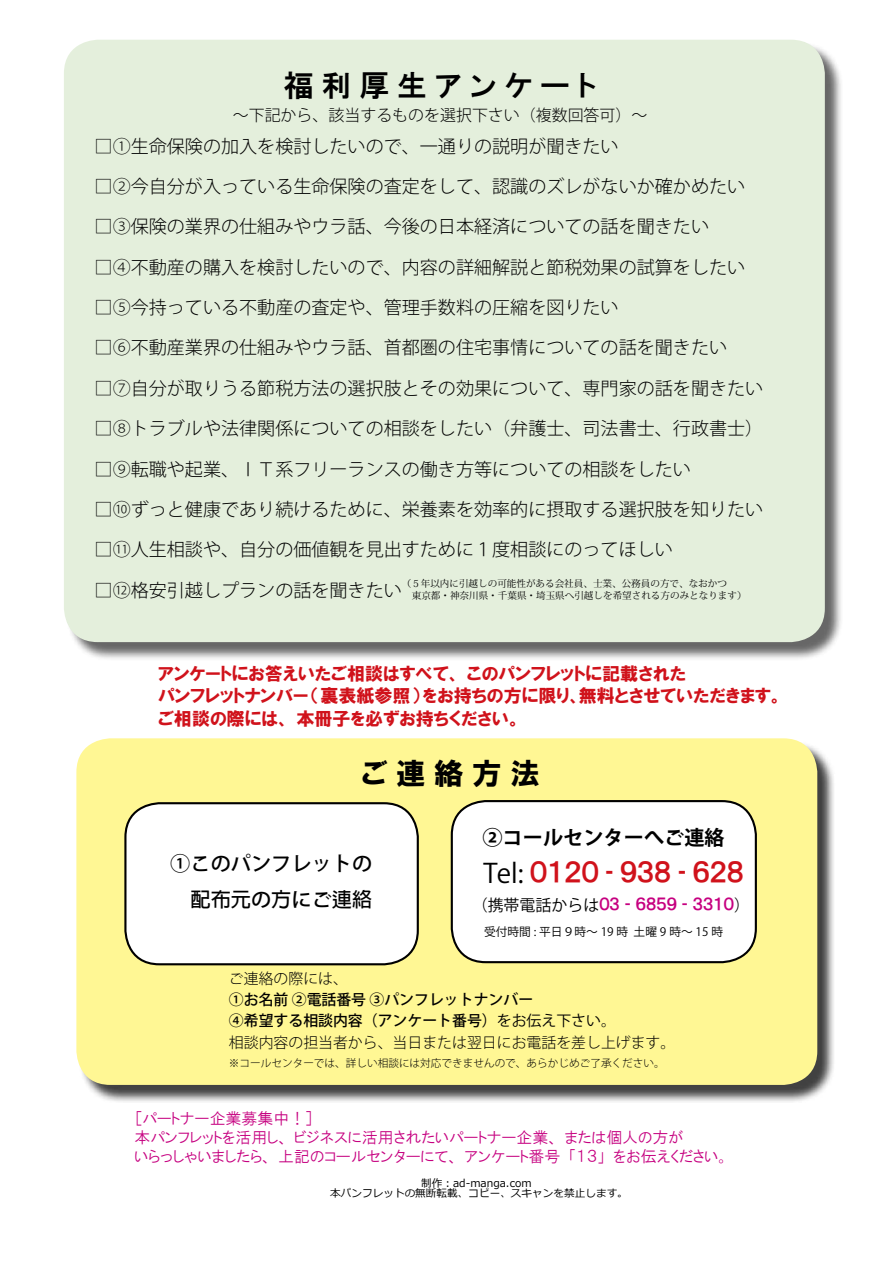
<style>
.page{position:relative;width:893px;height:1263px;background:#fff}
.page>*{position:absolute;margin:0;border:0;box-sizing:border-box;transform-origin:0 0}
.t1{font:29.7px "HGP Gothic E";letter-spacing:.27em;color:#000}
.t2{font:29.7px "HGP Soei Kakugothic UB";letter-spacing:.28em;color:#000}
.t3{font:26.55px "HGP Gothic E";color:#d0121b}
.t4{font:700 20.25px/35.4px "Adobe Fan Heiti Std";color:#000}
.t5{font:700 20.25px "Koz Go Pr 6 N";color:#000}
.t6{font:300 18px "Koz Go Pr 6 N";color:#000}
.t7{font:18px/22.4px "HGP Soei Kakugothic UB";color:#d0121b}
.t8{font:15.9px "HGP Gothic M";color:#c60080}
.t9{font:300 15.9px "Koz Go Pr 6 N";color:#000}
.t10{font:15.9px "HGP Gothic E";color:#c60080}
.t11{font:500 14.85px/21.3px "Koz Go Pr 6 N";color:#000}
.t12{font:300 14.85px "Koz Go Pr 6 N";color:#000}
.t13{font:11.7px "Koz Go Pr 6 N";color:#000}
.t14{font:10.65px/10.6px "Meiryo";color:#000;text-align:center}
.t15{font:300 10.65px "Koz Go Pr 6 N";color:#000}
.t16{font:9.6px/11.7px "Koz Min Pro";color:#000}
.s1{font-family:"Koz Go Pr 6 N";color:#000}
.s2{font-weight:400}
.s3{font-weight:300}
</style>
<div class="page">
<div style="left:79px;top:741px;width:757px;height:362px;background:#000;opacity:.75"></div>
<div style="left:76px;top:738px;width:741px;height:347px;background:#fff794;border-radius:34px"></div>
<div style="left:66px;top:42px;width:778px;height:619px;background:#000;opacity:.75"></div>
<div style="left:64px;top:40px;width:761px;height:602px;background:#e4efdc;border-radius:34px"></div>
<div style="left:452px;top:801px;width:304px;height:161px;background:#fff;border-radius:34px"></div>
<div style="left:451px;top:800px;width:306px;height:163px;border:2px solid #000;border-radius:34px"></div>
<div style="left:125px;top:803px;width:293px;height:161px;background:#fff;border-radius:34px"></div>
<div style="left:124px;top:802px;width:295px;height:163px;border:2px solid #000;border-radius:34px"></div>
<h1 class="t1" style="left:284px;top:70px;width:314px">福利厚生アンケート</h1>
<p class="t9" style="left:233px;top:107px;width:416px">～下記から、該当するものを選択下さい（複数回答可(~</p>
<p class="t6" style="left:95px;top:136px;width:526px">□①生命保険の加入を検討したいので、一通りの説明が聞きたい</p>
<p class="t6" style="left:95px;top:176px;width:652px">□②今自分が入っている生命保険の査定をして、認識のズレがないか確かめたい</p>
<p class="t6" style="left:95px;top:217px;width:616px">□③保険の業界の仕組みやウラ話、今後の日本経済についての話を聞きたい</p>
<p class="t6" style="left:95px;top:257px;width:652px">□④不動産の購入を検討したいので、内容の詳細解説と節税効果の試算をしたい</p>
<p class="t6" style="left:95px;top:297px;width:526px">□⑤今持っている不動産の査定や、管理手数料の圧縮を図りたい</p>
<p class="t6" style="left:95px;top:338px;width:634px">□⑥不動産業界の仕組みやウラ話、首都圏の住宅事情についての話を聞きたい</p>
<p class="t6" style="left:95px;top:378px;width:670px">□⑦自分が取りうる節税方法の選択肢とその効果について、専門家の話を聞きたい</p>
<p class="t6" style="left:95px;top:418px;width:670px">□⑧トラブルや法律関係についての相談をしたい（弁護士、司法書士、行政書士(</p>
<p class="t6" style="left:95px;top:459px;width:598px">□⑨転職や起業、ＩＴ系フリーランスの働き方等についての相談をしたい</p>
<p class="t6" style="left:95px;top:499px;width:670px">□⑩ずっと健康であり続けるために、栄養素を効率的に摂取する選択肢を知りたい</p>
<p class="t6" style="left:95px;top:540px;width:580px">□⑪人生相談や、自分の価値観を見出すために１度相談にのってほしい</p>
<p class="t6" style="left:95px;top:580px;width:309px">□⑫格安引越しプランの話を聞きたい</p>
<p class="t16" style="left:412px;top:578px;width:336px;text-indent:-10px">（５年以内に引越しの可能性がある会社員、士業、公務員の方で、なおかつ<br>東京都・神奈川県・千葉県・埼玉県へ引越しを希望される方のみとなります(</p>
<p class="t7" style="left:579px;top:662px;width:206px;text-indent:-421px">アンケートにお答えいたご相談はすべて、このパンフレットに記載された<br>無料とさせていただきます。</p>
<p class="t7" style="left:158px;top:685px;width:425px">パンフレットナンバー（裏表紙参照）をお持ちの方に限り、ご相談の際には、本冊子を必ずお持ちください。</p>
<h1 class="t2" style="left:361px;top:759px;width:180px">ご連絡方法</h1>
<p class="t4" style="left:170px;top:847px;width:203px">①このパンフレットの　配布元の方にご連絡</p>
<p class="t5" style="left:482px;top:826px;width:244px">②コールセンターへご連絡</p>
<h2 class="t3" style="left:483px;top:859px;width:262px"><span class="s1">Tel:</span> ０１２０ ‐ ９３８ ‐ ６２８</h2>
<p class="t10" style="left:464px;top:897px;width:288px"><span class="s1">　（携帯電話からは</span>０３ ‐ ６８５９ ‐ ３３１０<span class="s1">(</span></p>
<p class="t13" style="left:634px;top:925px;width:91px">土曜 9 時～ 15 時</p>
<p class="t13" style="left:484px;top:925px;width:146px">受付時間 : 平日９時～ 19 時</p>
<p class="t12" style="left:229px;top:970px;width:121px">ご連絡の際には、</p>
<p class="t11" style="left:229px;top:989px;width:448px">①お名前 ②電話番号 ③パンフレットナンバー<br>④希望する相談内容（アンケート番号）<span class="s2">をお伝え下さい。<br></span><span class="s3">相談内容の担当者から、当日または翌日にお電話を差し上げます。</span></p>
<p class="t15" style="left:229px;top:1057px;width:437px">※コールセンターでは、詳しい相談には対応できませんので、あらかじめご了承ください。</p>
<p class="t8" style="left:134px;top:1110px;width:180px">［パートナー企業募集中![</p>
<p class="t8" style="left:134px;top:1129px;width:550px">本パンフレットを活用し、ビジネスに活用されたいパートナー企業、または個人の方が</p>
<p class="t8" style="left:613px;top:1148px;width:117px">をお伝えください。</p>
<p class="t8" style="left:568px;top:1148px;width:38px">「１３」</p>
<p class="t8" style="left:134px;top:1148px;width:427px">いらっしゃいましたら、上記のコールセンターにて、アンケート番号</p>
<p class="t14" style="left:330px;top:1178px;width:299px">制作：ad-manga.com<br>本パンフレットの無断転載、コピー、スキャンを禁止します。</p>
</div>
